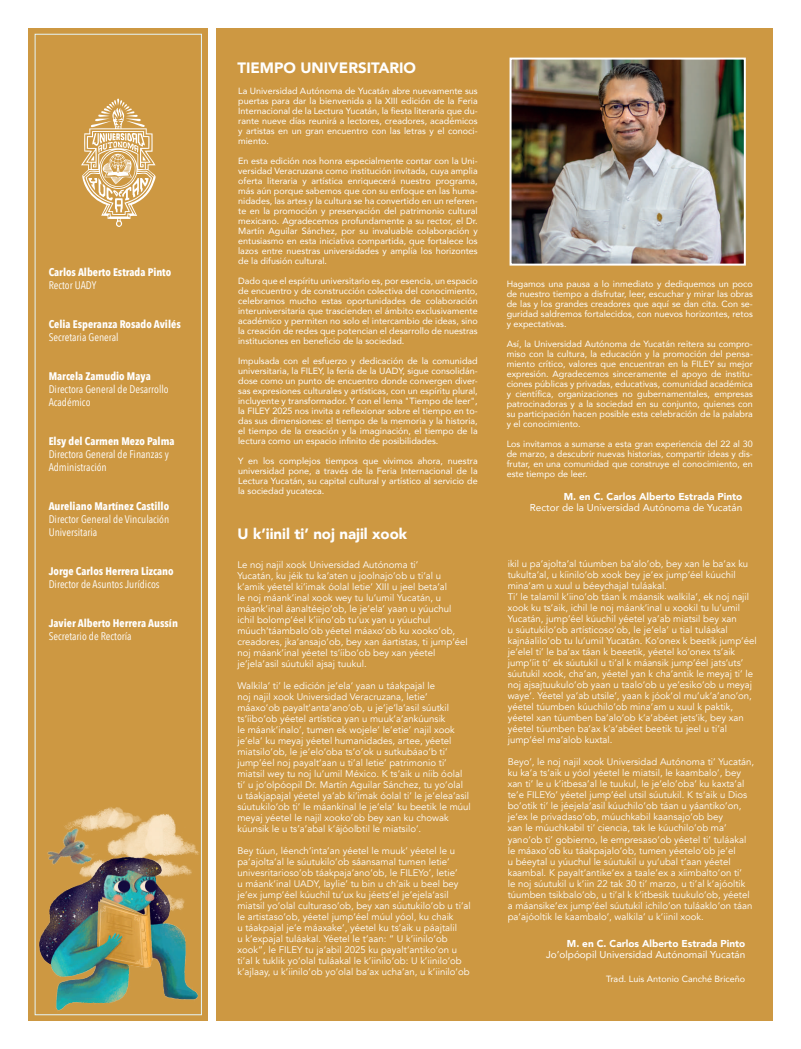
<style>
.page{position:relative;width:801px;height:1049px;background:#fff}
.page>*{position:absolute;margin:0;border:0;box-sizing:border-box;transform-origin:0 0}
.t1{font:900 15px "Avenir";color:#fff}
.t2{font:11px/13px "Avenir Next Condensed";color:#fff}
.t3{font:700 11px "Avenir Next Condensed";color:#fff}
.t4{font:10px "Avenir";color:#fff}
.t5{font:900 10px "Avenir";color:#fff}
.t6{font:9.6px/11px "Avenir";color:#fff}
.t7{font:9px/10px "Avenir";color:#fff;text-align:justify}
</style>
<div class="page">
<div style="left:216px;top:28px;width:556px;height:992px;background:#cd9842"></div>
<div style="left:28px;top:28px;width:180px;height:992px;background:#cd9842"></div>
<div style="left:35px;top:34px;width:167px;height:981px;border:1px solid #e5f5f8"></div>
<svg style="left:81px;top:99px;width:75px;height:128px"></svg>
<img style="left:512px;top:61px;width:230px;height:202px">
<div style="left:509px;top:58px;width:236px;height:208px;border:2px solid #fff"></div>
<img style="left:72px;top:775px;width:129px;height:61px">
<img style="left:36px;top:836px;width:166px;height:180px">
<img style="left:41px;top:822px;width:61px;height:57px">
<p class="t3" style="left:49px;top:265px;width:124px">Carlos Alberto Estrada Pinto</p>
<p class="t2" style="left:49px;top:278px;width:49px">Rector UADY</p>
<p class="t3" style="left:49px;top:317px;width:133px">Celia Esperanza Rosado Avilés</p>
<p class="t2" style="left:49px;top:330px;width:72px">Secretaria General</p>
<p class="t3" style="left:49px;top:369px;width:104px">Marcela Zamudio Maya</p>
<p class="t2" style="left:49px;top:382px;width:121px">Directora General de Desarrollo<br>Académico</p>
<p class="t3" style="left:49px;top:434px;width:127px">Elsy del Carmen Mezo Palma</p>
<p class="t2" style="left:49px;top:447px;width:122px">Directora General de Finanzas y<br>Administración</p>
<p class="t3" style="left:49px;top:499px;width:122px">Aureliano Martínez Castillo</p>
<p class="t2" style="left:49px;top:512px;width:122px">Director General de Vinculación<br>Universitaria</p>
<p class="t3" style="left:49px;top:564px;width:126px">Jorge Carlos Herrera Lizcano</p>
<p class="t2" style="left:49px;top:577px;width:112px">Director de Asuntos Jurídicos</p>
<p class="t3" style="left:49px;top:616px;width:131px">Javier Alberto Herrera Aussín</p>
<p class="t2" style="left:49px;top:629px;width:85px">Secretario de Rectoría</p>
<h1 class="t1" style="left:237px;top:55px;width:180px">TIEMPO UNIVERSITARIO</h1>
<p class="t7" style="left:238px;top:86px;width:241px">La Universidad Autónoma de Yucatán abre nuevamente sus puertas para dar la bienvenida a la XIII edición de la Feria Internacional de la Lectura Yucatán, la fiesta literaria que du&shy;rante nueve días reunirá a lectores, creadores, académicos y artistas en un gran encuentro con las letras y el conoci&shy;miento.</p>
<p class="t7" style="left:238px;top:156px;width:241px">En esta edición nos honra especialmente contar con la Uni&shy;versidad Veracruzana como institución invitada, cuya amplia oferta literaria y artística enriquecerá nuestro programa, más aún porque sabemos que con su enfoque en las huma&shy;nidades, las artes y la cultura se ha convertido en un referen&shy;te en la promoción y preservación del patrimonio cultural mexicano. Agradecemos profundamente a su rector, el Dr.<br>Martín Aguilar Sánchez, por su invaluable colaboración y entusiasmo en esta iniciativa compartida, que fortalece los lazos entre nuestras universidades y amplía los horizontes de la difusión cultural.</p>
<p class="t7" style="left:238px;top:276px;width:241px">Dado que el espíritu universitario es, por esencia, un espacio de encuentro y de construcción colectiva del conocimiento, celebramos mucho estas oportunidades de colaboración interuniversitaria que trascienden el ámbito exclusivamente académico y permiten no solo el intercambio de ideas, sino la creación de redes que potencian el desarrollo de nuestras instituciones en beneficio de la sociedad.</p>
<p class="t7" style="left:238px;top:356px;width:241px">Impulsada con el esfuerzo y dedicación de la comunidad universitaria, la FILEY, la feria de la UADY, sigue consolidán&shy;dose como un punto de encuentro donde convergen diver&shy;sas expresiones culturales y artísticas, con un espíritu plural, incluyente y transformador. Y con el lema "Tiempo de leer", la FILEY 2025 nos invita a reflexionar sobre el tiempo en to&shy;das sus dimensiones: el tiempo de la memoria y la historia, el tiempo de la creación y la imaginación, el tiempo de la lectura como un espacio infinito de posibilidades.</p>
<p class="t7" style="left:238px;top:456px;width:241px">Y en los complejos tiempos que vivimos ahora, nuestra universidad pone, a través de la Feria Internacional de la Lectura Yucatán, su capital cultural y artístico al servicio de la sociedad yucateca.</p>
<h1 class="t1" style="left:237px;top:521px;width:171px">U k’iinil ti’ noj najil xook</h1>
<p class="t6" style="left:237px;top:559px;width:232px">Le noj najil xook Universidad Autónoma ti’<br>Yucatán, ku jéik tu ka’aten u joolnajo’ob u ti’al u k’amik yéetel ki’imak óolal letie’ XIII u jeel beta’al<br>le noj máank’inal xook wey tu lu’umil Yucatán, u máank’inal áanaltéejo’ob, le je’ela’ yaan u yúuchul ichil bolomp’éel k’iino’ob tu’ux yan u yúuchul múuch’táambalo’ob yéetel máaxo’ob ku xooko’ob, creadores, jka’ansajo’ob, bey xan áartistas, ti jump’éel noj máank’inal yéetel ts’íibo’ob bey xan yéetel je’jela’asil súutukil ajsaj tuukul.</p>
<p class="t6" style="left:237px;top:680px;width:235px">Walkila’ ti’ le edición je’ela’ yaan u táakpajal le<br>noj najil xook Universidad Veracruzana, letie’ máaxo’ob payalt’anta’ano’ob, u je’je’la’asil súutkil ts’íibo’ob yéetel artística yan u muuk’a’ankúunsik<br>le máank’inalo’, tumen ek wojele’ le’etie’ najil xook je’ela’ ku meyaj yéetel humanidades, artee, yéetel miatsilo’ob, le je’elo’oba ts’o’ok u sutkubáao’b ti’ jump’éel noj payalt’aan u ti’al letie’ patrimonio ti’ miatsil wey tu noj lu’umil México. K ts’aik u níib óolal ti’ u jo’olpóopil Dr. Martín Aguilar Sánchez, tu yo’olal<br>u táakjapajal yéetel ya’ab ki’imak óolal ti’ le je’elea’asil súutukilo’ob ti’ le máankínal le je’ela’ ku beetik le múul meyaj yéetel le najil xooko’ob bey xan ku chowak kúunsik le u ts’a’abal k’ájóolbtil le miatsilo’.</p>
<p class="t6" style="left:237px;top:845px;width:235px">Bey túun, léench’inta’an yéetel le muuk’ yéetel le u pa’ajolta’al le súutukilo’ob sáansamal tumen letie’ univesritarioso’ob táakpaja’ano’ob, le FILEYo’, letie’<br>u máank’inal UADY, laylie’ tu bin u ch’aik u beel bey je’ex jump’éel kúuchil tu’ux ku jéets’el je’ejela’asil miatsil yo’olal culturaso’ob, bey xan súutukilo’ob u ti’al le artistaso’ob, yéetel jump’éel múul yóol, ku chaik<br>u táakpajal je’e máaxake’, yéetel ku ts’aik u páajtalil<br>u k’expajal tuláakal. Yéetel le t’aan: “ U k’iinilo’ob xook”, le FILEY tu ja’abil 2025 ku payalt’antiko’on u ti’al k tuklik yo’olal tuláakal le k’iinilo’ob: U k’iinilo’ob k’ajlaay, u k’iinilo’ob yo’olal ba’ax ucha’an, u k’iinilo’ob</p>
<p class="t7" style="left:506px;top:278px;width:248px">Hagamos una pausa a lo inmediato y dediquemos un poco de nuestro tiempo a disfrutar, leer, escuchar y mirar las obras de las y los grandes creadores que aquí se dan cita. Con se&shy;guridad saldremos fortalecidos, con nuevos horizontes, retos y expectativas.</p>
<p class="t7" style="left:506px;top:338px;width:248px">Así, la Universidad Autónoma de Yucatán reitera su compro&shy;miso con la cultura, la educación y la promoción del pensa&shy;miento crítico, valores que encuentran en la FILEY su mejor expresión. Agradecemos sinceramente el apoyo de institu&shy;ciones públicas y privadas, educativas, comunidad académica y científica, organizaciones no gubernamentales, empresas patrocinadoras y a la sociedad en su conjunto, quienes con su participación hacen posible esta celebración de la palabra y el conocimiento.</p>
<p class="t7" style="left:506px;top:438px;width:248px">Los invitamos a sumarse a esta gran experiencia del 22 al 30 de marzo, a descubrir nuevas historias, compartir ideas y dis&shy;frutar, en una comunidad que construye el conocimiento, en este tiempo de leer.</p>
<p class="t5" style="left:564px;top:488px;width:180px">M. en C. Carlos Alberto Estrada Pinto</p>
<p class="t4" style="left:529px;top:500px;width:214px">Rector de la Universidad Autónoma de Yucatán</p>
<p class="t6" style="left:507px;top:559px;width:250px">ikil u pa’ajolta’al túumben ba’alo’ob, bey xan le ba’ax ku tukulta’al, u kíinilo’ob xook bey je’ex jump’éel kúuchil mina’am u xuul u béeychajal tuláakal.<br>Ti’ le talamil k’iino’ob táan k máansik walkila’, ek noj najil xook ku ts’aik, ichil le noj máank’inal u xookil tu lu’umil Yucatán, jump’éel kúuchil yéetel ya’ab miatsil bey xan<br>u súutukilo’ob artísticoso’ob, le je’ela’ u tial tuláakal kajnáalilo’ob tu lu’umil Yucatán. Ko’onex k beetik jump’éel je’elel ti’ le ba’ax táan k beeetik, yéetel ko’onex ts’aik jump’íit ti’ ek súutukil u ti’al k máansik jump’éel jats’uts’ súutukil xook, cha’an, yéetel yan k cha’antik le meyaj ti’ le noj ajsajtuukulo’ob yaan u taalo’ob u ye’esiko’ob u meyaj waye’. Yéetel ya’ab utsile’, yaan k jóok’ol mu’uk’a’ano’on, yéetel túumben kúuchilo’ob mina’am u xuul k paktik, yéetel xan túumben ba’alo’ob k’a’abéet jets’ik, bey xan yéetel túumben ba’ax k’a’abéet beetik tu jeel u ti’al jump’éel ma’alob kuxtal.</p>
<p class="t6" style="left:507px;top:757px;width:248px">Beyo’, le noj najil xook Universidad Autónoma ti’ Yucatán, ku ka’a ts’aik u yóol yéetel le miatsil, le kaambalo’, bey xan ti’ le u k’itbesa’al le tuukul, le je’elo’oba’ ku kaxta’al te’e FILEYo’ yéetel jump’éel utsil súutukil. K ts’aik u Dios bo’otik ti’ le jéejela’asil kúuchilo’ob táan u yáantiko’on, je’ex le privadaso’ob, múuchkabil kaansajo’ob bey<br>xan le múuchkabil ti’ ciencia, tak le kúuchilo’ob ma’ yano’ob ti’ gobierno, le empresaso’ob yéetel ti’ tuláakal le máaxo’ob ku táakpajalo’ob, tumen yéetelo’ob je’el<br>u béeytal u yúuchul le súutukil u yu’ubal t’aan yéetel kaambal. K payalt’antike’ex a taale’ex a xíimbalto’on ti’<br>le noj súutukil u k’iin 22 tak 30 ti’ marzo, u ti’al k’ajóoltik túumben tsikbalo’ob, u ti’al k k’itbesik tuukulo’ob, yéetel a máansike’ex jump’éel súutukil ichilo’on tuláaklo’on táan pa’ajóoltik le kaambalo’, walkila’ u k’iinil xook.</p>
<p class="t5" style="left:567px;top:935px;width:180px">M. en C. Carlos Alberto Estrada Pinto</p>
<p class="t4" style="left:546px;top:947px;width:201px">Jo’olpóopil Universidad Autónomail Yucatán</p>
<p class="t7" style="left:606px;top:973px;width:141px">Trad. Luis Antonio Canché Briceño</p>
</div>
